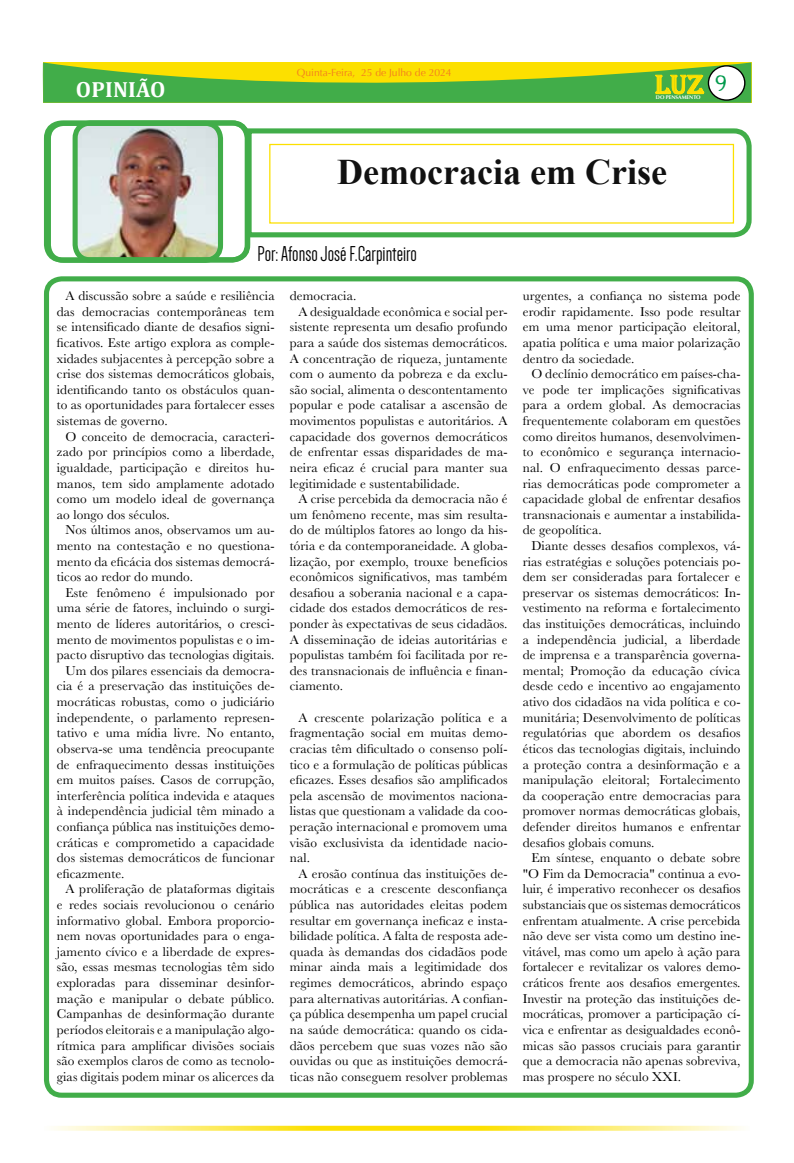
<style>
.page{position:relative;width:794px;height:1163px;background:#fff}
.page>*{position:absolute;margin:0;border:0;box-sizing:border-box;transform-origin:0 0}
.t1{font:700 36px "Times New Roman";color:#111}
.t2{font:27.6px "Algerian";color:#fce000}
.t3{font:22.1px "Dense";color:#000}
.t4{font:700 22px "Cambria";letter-spacing:.01em;color:#fff}
.t5{font:21px "Antihistory";color:#009a4c}
.t6{font:13.3px/15.6px "Baskerville";letter-spacing:.01em;color:#000;text-align:justify}
.t7{font:10.3px "Optima";color:#f47b20}
.t8{font:700 5.3px "Optima";color:#fff}
</style>
<div class="page">
<svg style="left:42px;top:62px;width:709px;height:41px;background:#87bf2d"></svg>
<svg style="left:54px;top:1125px;width:687px;height:5px;background:#fced75"></svg>
<div style="left:708px;top:66px;width:37px;height:34px;background:#fff;border-radius:50%"></div>
<div style="left:708px;top:65px;width:37px;height:36px;border:1px solid #000;border-radius:50%"></div>
<img style="left:75px;top:127px;width:142px;height:129px">
<svg style="left:248px;top:128px;width:504px;height:112px"></svg>
<div style="left:73px;top:120px;width:177px;height:142px;border:5px solid #41ad49;border-radius:15px"></div>
<div style="left:46px;top:121px;width:177px;height:142px;border:5px solid #41ad49;border-radius:15px"></div>
<div style="left:44px;top:276px;width:710px;height:821px;border:5px solid #41ad49;border-radius:15px"></div>
<p class="t7" style="left:297px;top:66px;width:156px">Quinta-Feira, 25 de Julho de 2024</p>
<h3 class="t4" style="left:76px;top:74px;width:91px">OPINIÃO</h3>
<h3 class="t5" style="left:715px;top:70px;width:14px">9</h3>
<h2 class="t2" style="left:655px;top:69px;width:51px">Luz</h2>
<p class="t8" style="left:656px;top:94px;width:46px">DO PENSAMENTO</p>
<h1 class="t1" style="left:337px;top:146px;width:331px">Democracia em Crise</h1>
<h3 class="t3" style="left:257px;top:242px;width:161px">Por: Afonso José F.Carpinteiro</h3>
<p class="t6" style="left:57px;top:288px;width:219px;text-indent:9px">A discussão sobre a saúde e resiliência das democracias contemporâneas tem se intensificado diante de desafios signi&shy;ficativos. Este artigo explora as comple&shy;xidades subjacentes à percepção sobre a crise dos sistemas democráticos globais, identificando tanto os obstáculos quan&shy;to as oportunidades para fortalecer esses sistemas de governo.</p>
<p class="t6" style="left:57px;top:428px;width:219px;text-indent:8px">O conceito de democracia, caracteri&shy;zado por princípios como a liberdade, igualdade, participação e direitos hu&shy;manos, tem sido amplamente adotado como um modelo ideal de governança ao longo dos séculos.</p>
<p class="t6" style="left:57px;top:522px;width:219px;text-indent:8px">Nos últimos anos, observamos um au&shy;mento na contestação e no questiona&shy;mento da eficácia dos sistemas democrá&shy;ticos ao redor do mundo.</p>
<p class="t6" style="left:65px;top:584px;width:211px">Este fenômeno é impulsionado por</p>
<p class="t6" style="left:57px;top:600px;width:219px">uma série de fatores, incluindo o surgi-</p>
<p class="t6" style="left:57px;top:616px;width:219px">mento de líderes autoritários, o cresci-</p>
<p class="t6" style="left:57px;top:631px;width:219px">mento de movimentos populistas e o im-</p>
<p class="t6" style="left:57px;top:647px;width:219px">pacto disruptivo das tecnologias digitais.</p>
<p class="t6" style="left:65px;top:662px;width:211px">Um dos pilares essenciais da democra-</p>
<p class="t6" style="left:57px;top:678px;width:219px">cia é a preservação das instituições de-</p>
<p class="t6" style="left:57px;top:694px;width:219px">mocráticas robustas, como o judiciário</p>
<p class="t6" style="left:57px;top:709px;width:219px">independente, o parlamento represen-</p>
<p class="t6" style="left:57px;top:725px;width:219px">tativo e uma mídia livre. No entanto,</p>
<p class="t6" style="left:57px;top:740px;width:219px">observa-se uma tendência preocupante</p>
<p class="t6" style="left:57px;top:756px;width:219px">de enfraquecimento dessas instituições</p>
<p class="t6" style="left:57px;top:772px;width:219px">em muitos países. Casos de corrupção,</p>
<p class="t6" style="left:57px;top:787px;width:219px">interferência política indevida e ataques</p>
<p class="t6" style="left:57px;top:803px;width:219px">à independência judicial têm minado a</p>
<p class="t6" style="left:57px;top:818px;width:219px">confiança pública nas instituições demo-</p>
<p class="t6" style="left:57px;top:834px;width:219px">cráticas e comprometido a capacidade</p>
<p class="t6" style="left:57px;top:850px;width:219px">dos sistemas democráticos de funcionar</p>
<p class="t6" style="left:57px;top:865px;width:69px">eficazmente.</p>
<p class="t6" style="left:65px;top:881px;width:211px">A proliferação de plataformas digitais</p>
<p class="t6" style="left:57px;top:896px;width:219px">e redes sociais revolucionou o cenário</p>
<p class="t6" style="left:57px;top:912px;width:219px">informativo global. Embora proporcio-</p>
<p class="t6" style="left:57px;top:928px;width:219px">nem novas oportunidades para o enga-</p>
<p class="t6" style="left:57px;top:943px;width:219px">jamento cívico e a liberdade de expres-</p>
<p class="t6" style="left:57px;top:959px;width:219px">são, essas mesmas tecnologias têm sido</p>
<p class="t6" style="left:57px;top:974px;width:219px">exploradas para disseminar desinfor-</p>
<p class="t6" style="left:57px;top:990px;width:219px">mação e manipular o debate público.</p>
<p class="t6" style="left:57px;top:1006px;width:219px">Campanhas de desinformação durante</p>
<p class="t6" style="left:57px;top:1021px;width:219px">períodos eleitorais e a manipulação algo-</p>
<p class="t6" style="left:57px;top:1037px;width:219px">rítmica para amplificar divisões sociais</p>
<p class="t6" style="left:57px;top:1052px;width:219px">são exemplos claros de como as tecnolo-</p>
<p class="t6" style="left:57px;top:1068px;width:219px">gias digitais podem minar os alicerces da</p>
<p class="t6" style="left:290px;top:288px;width:68px">democracia.</p>
<p class="t6" style="left:298px;top:304px;width:211px">A desigualdade econômica e social per-</p>
<p class="t6" style="left:290px;top:319px;width:219px">sistente representa um desafio profundo</p>
<p class="t6" style="left:290px;top:335px;width:219px">para a saúde dos sistemas democráticos.</p>
<p class="t6" style="left:290px;top:350px;width:219px">A concentração de riqueza, juntamente</p>
<p class="t6" style="left:290px;top:366px;width:219px">com o aumento da pobreza e da exclu-</p>
<p class="t6" style="left:290px;top:382px;width:219px">são social, alimenta o descontentamento</p>
<p class="t6" style="left:290px;top:397px;width:219px">popular e pode catalisar a ascensão de</p>
<p class="t6" style="left:290px;top:413px;width:219px">movimentos populistas e autoritários. A</p>
<p class="t6" style="left:290px;top:428px;width:219px">capacidade dos governos democráticos</p>
<p class="t6" style="left:290px;top:444px;width:219px">de enfrentar essas disparidades de ma-</p>
<p class="t6" style="left:290px;top:460px;width:219px">neira eficaz é crucial para manter sua</p>
<p class="t6" style="left:290px;top:475px;width:171px">legitimidade e sustentabilidade.</p>
<p class="t6" style="left:298px;top:491px;width:211px">A crise percebida da democracia não é</p>
<p class="t6" style="left:290px;top:506px;width:219px">um fenômeno recente, mas sim resulta-</p>
<p class="t6" style="left:290px;top:522px;width:219px">do de múltiplos fatores ao longo da his-</p>
<p class="t6" style="left:290px;top:538px;width:219px">tória e da contemporaneidade. A globa-</p>
<p class="t6" style="left:290px;top:553px;width:219px">lização, por exemplo, trouxe benefícios</p>
<p class="t6" style="left:290px;top:569px;width:219px">econômicos significativos, mas também</p>
<p class="t6" style="left:290px;top:584px;width:219px">desafiou a soberania nacional e a capa-</p>
<p class="t6" style="left:290px;top:600px;width:219px">cidade dos estados democráticos de res-</p>
<p class="t6" style="left:290px;top:616px;width:219px">ponder às expectativas de seus cidadãos.</p>
<p class="t6" style="left:290px;top:631px;width:219px">A disseminação de ideias autoritárias e</p>
<p class="t6" style="left:290px;top:647px;width:219px">populistas também foi facilitada por re-</p>
<p class="t6" style="left:290px;top:662px;width:219px">des transnacionais de influência e finan-</p>
<p class="t6" style="left:290px;top:678px;width:55px">ciamento.</p>
<p class="t6" style="left:290px;top:709px;width:219px;text-indent:8px">A crescente polarização política e a fragmentação social em muitas demo&shy;cracias têm dificultado o consenso polí&shy;tico e a formulação de políticas públicas eficazes. Esses desafios são amplificados pela ascensão de movimentos naciona&shy;listas que questionam a validade da coo&shy;peração internacional e promovem uma visão exclusivista da identidade nacio&shy;nal.</p>
<p class="t6" style="left:290px;top:865px;width:219px;text-indent:8px">A erosão contínua das instituições de&shy;mocráticas e a crescente desconfiança pública nas autoridades eleitas podem resultar em governança ineficaz e insta&shy;bilidade política. A falta de resposta ade&shy;quada às demandas dos cidadãos pode minar ainda mais a legitimidade dos regimes democráticos, abrindo espaço para alternativas autoritárias. A confian&shy;ça pública desempenha um papel crucial na saúde democrática: quando os cida&shy;dãos percebem que suas vozes não são ouvidas ou que as instituições democrá&shy;ticas não conseguem resolver problemas</p>
<p class="t6" style="left:523px;top:288px;width:219px">urgentes, a confiança no sistema pode erodir rapidamente. Isso pode resultar em uma menor participação eleitoral, apatia política e uma maior polarização dentro da sociedade.</p>
<p class="t6" style="left:523px;top:366px;width:219px;text-indent:9px">O declínio democrático em países-cha&shy;ve pode ter implicações significativas para a ordem global. As democracias frequentemente colaboram em questões como direitos humanos, desenvolvimen&shy;to econômico e segurança internacio&shy;nal. O enfraquecimento dessas parce&shy;rias democráticas pode comprometer a capacidade global de enfrentar desafios transnacionais e aumentar a instabilida&shy;de geopolítica.</p>
<p class="t6" style="left:523px;top:538px;width:219px;text-indent:8px">Diante desses desafios complexos, vá&shy;rias estratégias e soluções potenciais po&shy;dem ser consideradas para fortalecer e preservar os sistemas democráticos: In&shy;vestimento na reforma e fortalecimento das instituições democráticas, incluindo a independência judicial, a liberdade de imprensa e a transparência governa&shy;mental; Promoção da educação cívica desde cedo e incentivo ao engajamento ativo dos cidadãos na vida política e co&shy;munitária; Desenvolvimento de políticas regulatórias que abordem os desafios éticos das tecnologias digitais, incluindo a proteção contra a desinformação e a manipulação eleitoral; Fortalecimento da cooperação entre democracias para promover normas democráticas globais, defender direitos humanos e enfrentar desafios globais comuns.</p>
<p class="t6" style="left:523px;top:850px;width:219px;text-indent:8px">Em síntese, enquanto o debate sobre "O Fim da Democracia" continua a evo&shy;luir, é imperativo reconhecer os desafios substanciais que os sistemas democráticos enfrentam atualmente. A crise percebida não deve ser vista como um destino ine&shy;vitável, mas como um apelo à ação para fortalecer e revitalizar os valores demo&shy;cráticos frente aos desafios emergentes.<br>Investir na proteção das instituições de&shy;mocráticas, promover a participação cí&shy;vica e enfrentar as desigualdades econô&shy;micas são passos cruciais para garantir que a democracia não apenas sobreviva, mas prospere no século XXI.</p>
</div>
